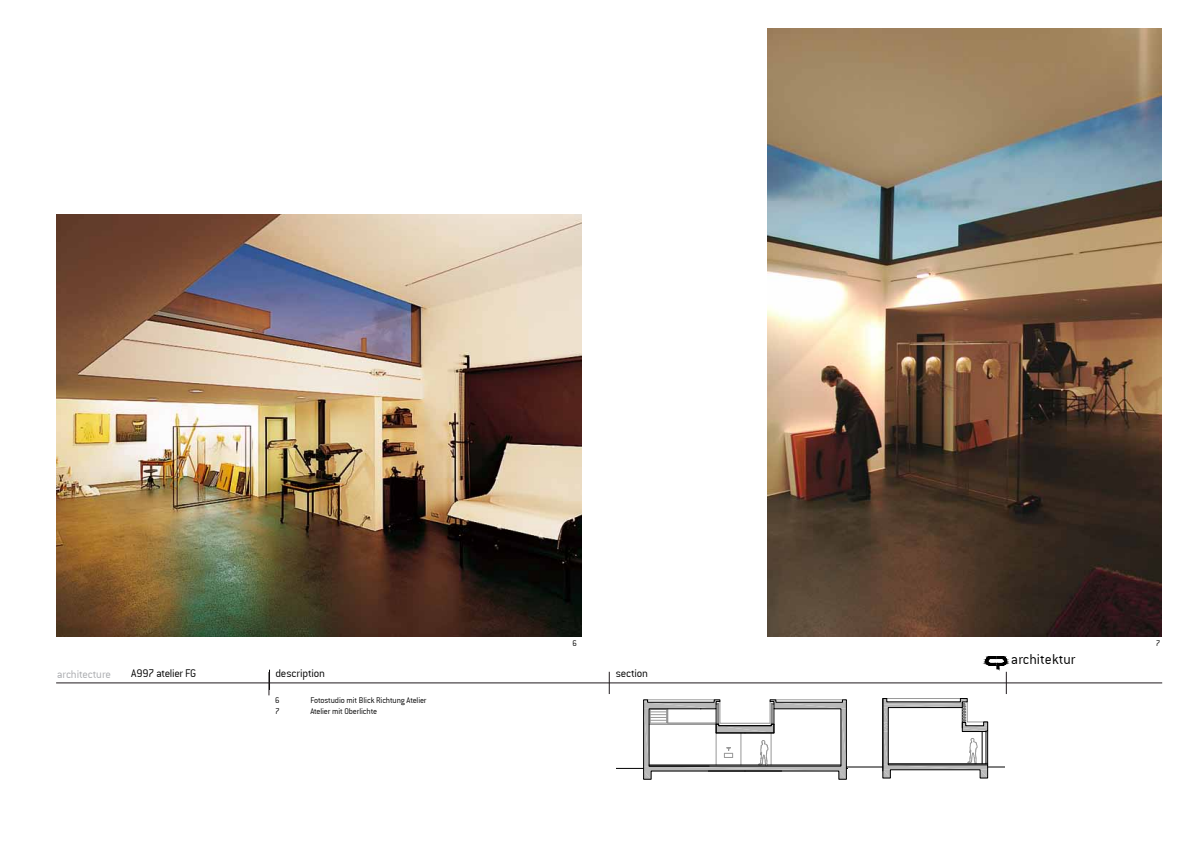
<style>
.page{position:relative;width:1190px;height:842px;background:#fff}
.page>*{position:absolute;margin:0;border:0;box-sizing:border-box;transform-origin:0 0}
.t1{font:15.4px "Conduit ITCTT Light";color:#000}
.t2{font:12px "Conduit ITCTT Light";letter-spacing:-.015em;color:#000}
.t3{font:12px "Conduit ITCTT Light";letter-spacing:-.01em;color:#a9aaae}
.t4{font:9px "Conduit ITCTT Light";letter-spacing:-.015em;color:#000}
</style>
<div class="page">
<img style="left:767px;top:28px;width:394px;height:609px">
<img style="left:57px;top:214px;width:524px;height:423px">
<svg style="left:616px;top:700px;width:231px;height:79px"></svg>
<hr style="left:846px;top:767px;width:36px;height:1px;background:#000">
<svg style="left:609px;top:672px;width:1px;height:22px"></svg>
<hr style="left:56px;top:683px;width:1106px;height:1px;background:#211b1f">
<svg style="left:269px;top:670px;width:1px;height:25px"></svg>
<svg style="left:882px;top:656px;width:194px;height:122px"></svg>
<p class="t4" style="left:572px;top:638px;width:6px">6</p>
<p class="t4" style="left:1155px;top:638px;width:6px">7</p>
<h2 class="t3" style="left:57px;top:667px;width:55px">architecture</h2>
<h2 class="t2" style="left:131px;top:667px;width:67px">A997 atelier FG</h2>
<h2 class="t2" style="left:275px;top:667px;width:51px">description</h2>
<h2 class="t2" style="left:615px;top:667px;width:34px">section</h2>
<p class="t4" style="left:275px;top:695px;width:6px">6</p>
<p class="t4" style="left:310px;top:695px;width:118px">Fotostudio mit Blick Richtung Atelier</p>
<p class="t4" style="left:275px;top:706px;width:6px">7</p>
<p class="t4" style="left:310px;top:706px;width:68px">Atelier mit Oberlichte</p>
<h1 class="t1" style="left:1011px;top:651px;width:66px">architektur</h1>
</div>
